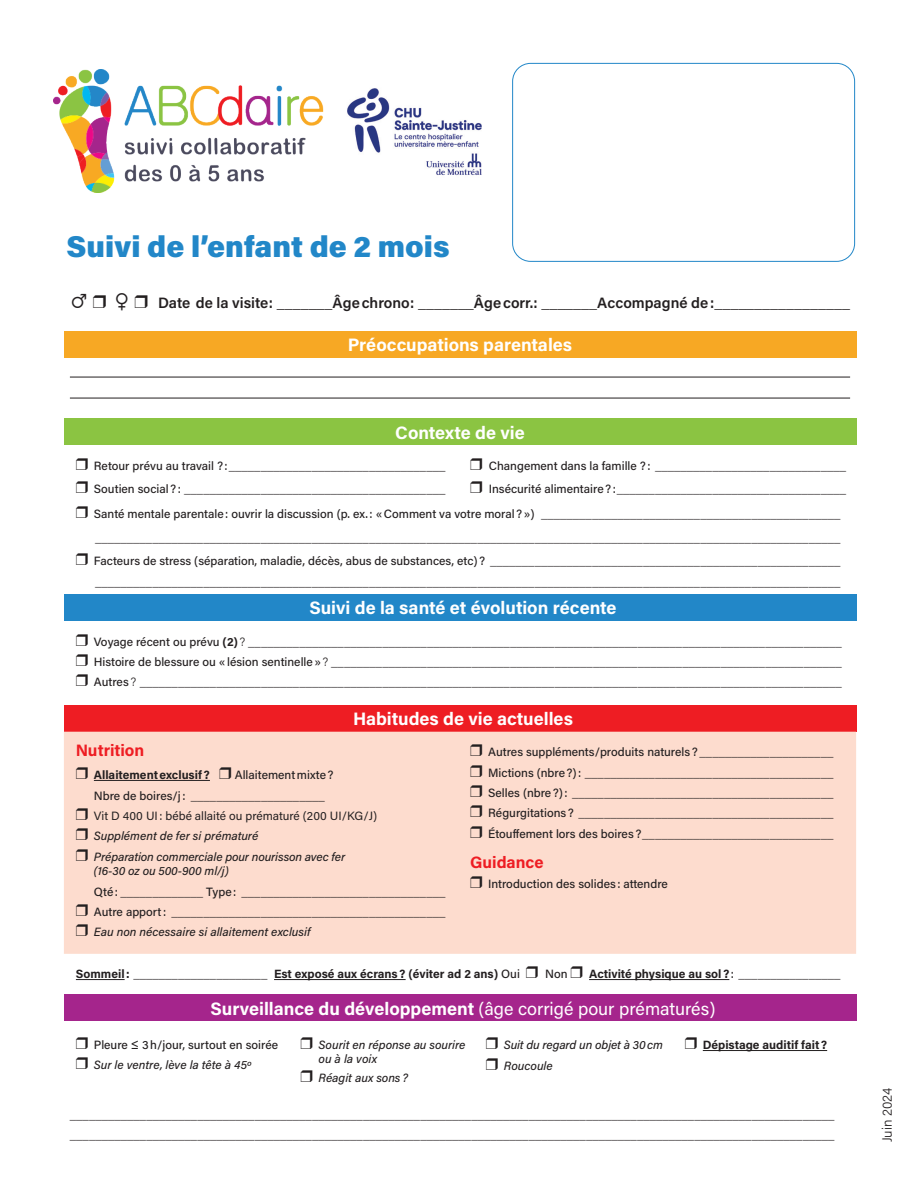
<style>
.page{position:relative;width:918px;height:1188px;background:#fff}
.page>*{position:absolute;margin:0;border:0;box-sizing:border-box;transform-origin:0 0}
.t1{font:900 30px "Acumin Pro";color:#2287c8}
.t2{font:700 18px "Acumin Pro";color:#fff}
.t3{font:700 16.5px "Acumin Pro";color:#ee1d23}
.t4{font:600 15px "Acumin Pro";color:#231f20}
.t5{font:300 13.5px "Acumin Pro";color:#231f20}
.t6{font:500 12px/20.4px "Acumin Pro";color:#231f20}
.t7{font:300 12px/20.4px "Acumin Pro";color:#231f20;text-align:justify}
.t8{font:italic 500 12px/13.5px "Acumin Pro";letter-spacing:-.005em;color:#231f20}
.t9{font:700 12px "Acumin Pro";color:#231f20}
.t10{font:12px "Acumin Pro";color:#231f20}
.s1{font-weight:300}
.s2{font-weight:500}
.s3{font-weight:700}
.s4{font-weight:400}
.s5{font-style:italic}
</style>
<div class="page">
<div style="left:64px;top:331px;width:792px;height:27px;background:#f7a824"></div>
<div style="left:64px;top:418px;width:792px;height:28px;background:#8bc442"></div>
<div style="left:64px;top:594px;width:792px;height:27px;background:#2287c8"></div>
<div style="left:64px;top:705px;width:792px;height:27px;background:#ee1d23"></div>
<div style="left:64px;top:732px;width:792px;height:222px;background:#fddcce"></div>
<div style="left:64px;top:994px;width:792px;height:28px;background:#a5258c"></div>
<hr style="left:70px;top:377px;width:780px;height:1px;background:#231f20">
<hr style="left:70px;top:398px;width:780px;height:1px;background:#231f20">
<hr style="left:94px;top:780px;width:116px;height:1px;background:#231f20">
<hr style="left:76px;top:979px;width:49px;height:1px;background:#231f20">
<hr style="left:274px;top:979px;width:132px;height:1px;background:#231f20">
<hr style="left:589px;top:979px;width:140px;height:1px;background:#231f20">
<div style="left:512px;top:63px;width:343px;height:199px;border:1px solid #2287c8;border-radius:18px"></div>
<hr style="left:703px;top:1050px;width:124px;height:1px;background:#231f20">
<img style="left:53px;top:70px;width:270px;height:122px">
<img style="left:347px;top:88px;width:135px;height:87px">
<h1 class="t1" style="left:67px;top:225px;width:385px">Suivi de l’enfant de 2 mois</h1>
<p class="t4" style="left:70px;top:292px;width:782px">♂ ❒ ♀ ❒ Date de la visite: <span class="s1">_______</span>Âgechrono: <span class="s1">_______</span>Âgecorr.: <span class="s1">_______</span>Accompagné de:<span class="s1">_________________</span></p>
<h2 class="t2" style="left:348px;top:332px;width:226px">Préoccupations parentales</h2>
<h2 class="t2" style="left:395px;top:420px;width:131px">Contexte de vie</h2>
<p class="t6" style="left:76px;top:454px;width:371px;line-height:23.4px">❒ Retour prévu au travail ?:__________________________________ ❒ Soutien social?: _________________________________________</p>
<p class="t6" style="left:470px;top:454px;width:377px;line-height:23.4px">❒ Changement dans la famille ?: ______________________________ ❒ Insécurité alimentaire?:____________________________________</p>
<p class="t6" style="left:76px;top:502px;width:766px;line-height:23.4px;text-align:right">❒ Santé mentale parentale: ouvrir la discussion (p. ex.: «Comment va votre moral?») _______________________________________________ _____________________________________________________________________________________________________________________<br>❒ Facteurs de stress (séparation, maladie, décès, abus de substances, etc)? _______________________________________________________</p>
<p class="t6" style="left:95px;top:571px;width:747px">_____________________________________________________________________________________________________________________</p>
<h2 class="t2" style="left:309px;top:595px;width:309px">Suivi de la santé et évolution récente</h2>
<p class="t7" style="left:76px;top:631px;width:768px">❒ <span class="s2">Voyage récent ou prévu</span> <span class="s3">(2)</span> ? _____________________________________________________________________________________________ ❒ <span class="s2">Histoire de blessure ou «lésion sentinelle»</span>? ________________________________________________________________________________ ❒ <span class="s2">Autres</span> ? ______________________________________________________________________________________________________________</p>
<h2 class="t2" style="left:353px;top:706px;width:221px">Habitudes de vie actuelles</h2>
<h3 class="t3" style="left:76px;top:738px;width:70px">Nutrition</h3>
<p class="t9" style="left:76px;top:767px;width:259px">❒ Allaitementexclusif? ❒ <span class="s2">Allaitementmixte?</span></p>
<p class="t7" style="left:94px;top:785px;width:232px"><span class="s2">Nbre de boires/j:</span> _____________________</p>
<p class="t10" style="left:76px;top:808px;width:303px">❒ Vit D 400 UI: bébé allaité ou prématuré (200 UI/KG/J)</p>
<p class="t8" style="left:76px;top:829px;width:184px">❒ Supplément de fer si prématuré</p>
<p class="t8" style="left:76px;top:849px;width:271px">❒ Préparation commerciale pour nourisson avec fer</p>
<p class="t8" style="left:94px;top:864px;width:136px">(16-30 oz ou 500-900 ml/j)</p>
<p class="t6" style="left:76px;top:881px;width:371px;text-align:justify;text-indent:18px">Qté: _____________ Type: ________________________________ ❒ Autre apport: <span class="s4">___________________________________________ </span>❒ <span class="s5">Eau non nécessaire si allaitement exclusif</span></p>
<p class="t6" style="left:470px;top:741px;width:365px;text-align:justify">❒ Autres suppléments/produits naturels? _____________________ ❒ Mictions (nbre?): _______________________________________ ❒ Selles (nbre?): _________________________________________ ❒ Régurgitations? ________________________________________ ❒ Étouffement lors des boires?______________________________</p>
<h3 class="t3" style="left:470px;top:850px;width:75px">Guidance</h3>
<p class="t6" style="left:470px;top:873px;width:199px">❒ Introduction des solides : attendre</p>
<p class="t9" style="left:76px;top:966px;width:766px">Sommeil: <span class="s1">_____________________</span> Est exposé aux écrans? (éviter ad 2 ans) <span class="s2">Oui</span> ❒ <span class="s2">Non</span> ❒ Activité physique au sol?<span class="s2">: ________________</span></p>
<h2 class="t2" style="left:211px;top:996px;width:506px">Surveillance du développement <span class="s4">(âge corrigé pour prématurés)</span></h2>
<p class="t6" style="left:76px;top:1035px;width:204px;line-height:19.5px">❒ Pleure ≤ 3h/jour, surtout en soirée ❒ <span class="s5">Sur le ventre, lève la tête à 45º</span></p>
<p class="t8" style="left:319px;top:1038px;width:149px;text-indent:-18px">❒ Sourit en réponse au sourire ou à la voix</p>
<p class="t8" style="left:301px;top:1071px;width:109px">❒ Réagit aux sons ?</p>
<p class="t8" style="left:486px;top:1034px;width:178px;line-height:20.4px">❒ Suit du regard un objet à 30cm ❒ Roucoule</p>
<p class="t9" style="left:685px;top:1037px;width:144px">❒ Dépistage auditif fait?</p>
<p class="t6" style="left:70px;top:1104px;width:766px">________________________________________________________________________________________________________________________ ________________________________________________________________________________________________________________________</p>
<p class="t5" style="left:878px;top:1142px;width:56px;rotate:-90deg">Juin 2024</p>
</div>
